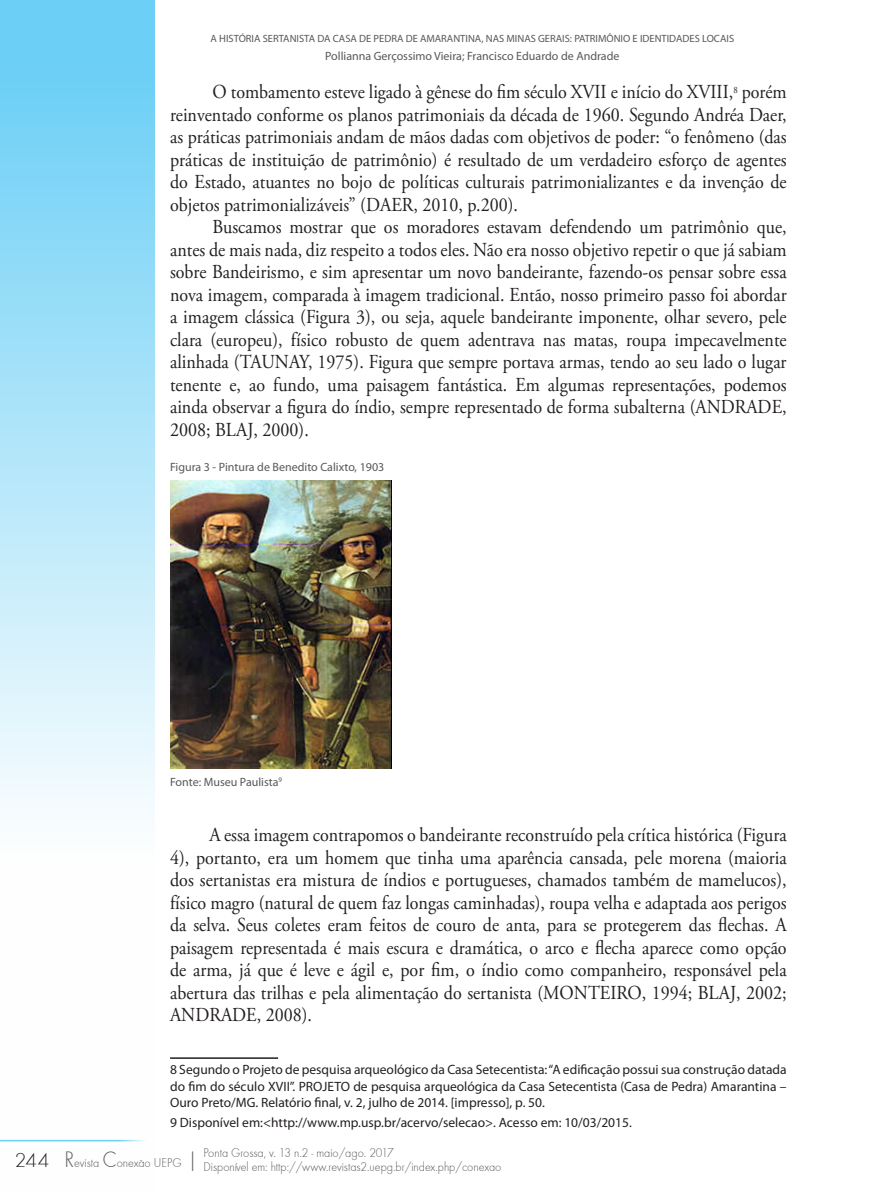
<style>
.page{position:relative;width:893px;height:1191px;background:#fff}
.page>*{position:absolute;margin:0;border:0;box-sizing:border-box;transform-origin:0 0}
.t1{font:19.8px/22.5px "Adobe Garamond Pro";color:#231f20;text-align:justify;scale:.91 1}
.t2{font:13.5px/16.2px "Myriad Pro";color:#231f20;text-align:justify}
.t3{font:13.2px/14.4px "Futura TEE Ligh";color:#57585a;scale:.91 1}
.t4{font:12px "Myriad Pro";color:#57585a}
.t5{font:10.5px "Myriad Pro";color:#57585a}
.s1{font-size:23.1px}
.s2{font-size:21px;color:#231f20}
</style>
<div class="page">
<svg style="left:0;top:0;width:155px;height:1142px"></svg>
<hr style="left:0;top:1139px;width:149px;height:2px;background:#6bcff6">
<hr style="left:170px;top:1057px;width:108px;height:1px;background:#231f20">
<img style="left:170px;top:480px;width:221px;height:288px">
<p class="t5" style="left:211px;top:32px;width:525px">A HISTÓRIA SERTANISTA DA CASA DE PEDRA DE AMARANTINA, NAS MINAS GERAIS: PATRIMÔNIO E IDENTIDADES LOCAIS</p>
<p class="t4" style="left:325px;top:49px;width:296px">Pollianna Gerçossimo Vieira; Francisco Eduardo de Andrade</p>
<p class="t1" style="left:170px;top:81px;width:679px;text-indent:43px">O tombamento esteve ligado à gênese do fim século XVII e início do XVIII,<sup>8</sup> porém reinventado conforme os planos patrimoniais da década de 1960. Segundo Andréa Daer, as práticas patrimoniais andam de mãos dadas com objetivos de poder: “o fenômeno (das práticas de instituição de patrimônio) é resultado de um verdadeiro esforço de agentes do Estado, atuantes no bojo de políticas culturais patrimonializantes e da invenção de objetos patrimonializáveis” (DAER, 2010, p.200).</p>
<p class="t1" style="left:170px;top:216px;width:679px;text-indent:43px">Buscamos mostrar que os moradores estavam defendendo um patrimônio que, antes de mais nada, diz respeito a todos eles. Não era nosso objetivo repetir o que já sabiam sobre Bandeirismo, e sim apresentar um novo bandeirante, fazendo-os pensar sobre essa nova imagem, comparada à imagem tradicional. Então, nosso primeiro passo foi abordar a imagem clássica (Figura 3), ou seja, aquele bandeirante imponente, olhar severo, pele clara (europeu), físico robusto de quem adentrava nas matas, roupa impecavelmente alinhada (TAUNAY, 1975). Figura que sempre portava armas, tendo ao seu lado o lugar tenente e, ao fundo, uma paisagem fantástica. Em algumas representações, podemos ainda observar a figura do índio, sempre representado de forma subalterna (ANDRADE, 2008; BLAJ, 2000).</p>
<p class="t4" style="left:170px;top:459px;width:216px">Figura 3 - Pintura de Benedito Calixto, 1903</p>
<p class="t4" style="left:170px;top:774px;width:114px">Fonte: Museu Paulista<sup>9</sup></p>
<p class="t1" style="left:170px;top:824px;width:679px;text-indent:34px"><sup>9</sup>A essa imagem contrapomos o bandeirante reconstruído pela crítica histórica (Figura 4), portanto, era um homem que tinha uma aparência cansada, pele morena (maioria dos sertanistas era mistura de índios e portugueses, chamados também de mamelucos), físico magro (natural de quem faz longas caminhadas), roupa velha e adaptada aos perigos da selva. Seus coletes eram feitos de couro de anta, para se protegerem das flechas. A paisagem representada é mais escura e dramática, o arco e flecha aparece como opção de arma, já que é leve e ágil e, por fim, o índio como companheiro, responsável pela abertura das trilhas e pela alimentação do sertanista (MONTEIRO, 1994; BLAJ, 2002; ANDRADE, 2008).</p>
<p class="t2" style="left:170px;top:1061px;width:618px">8 Segundo o Projeto de pesquisa arqueológico da Casa Setecentista: “A edificação possui sua construção datada do fim do século XVII”. PROJETO de pesquisa arqueológica da Casa Setecentista (Casa de Pedra) Amarantina – Ouro Preto/MG. Relatório final, v. 2, julho de 2014. [impresso], p. 50.</p>
<p class="t2" style="left:170px;top:1114px;width:463px">9 Disponível em:&lt;http://www.mp.usp.br/acervo/selecao&gt;. Acesso em: 10/03/2015.</p>
<p class="t3" style="left:203px;top:1145px;width:329px;text-indent:-63px">- <span class="s1">|</span> Ponta Grossa, v. 13 n.2 - maio/ago. 2017<br>Disponível em: http://www.revistas2.uepg.br/index.php/conexao</p>
<p class="t3" style="left:15px;top:1155px;width:185px"><span class="s2">244</span> <span class="s1">R</span>evista <span class="s1">C</span>onexao UEPG</p>
</div>
